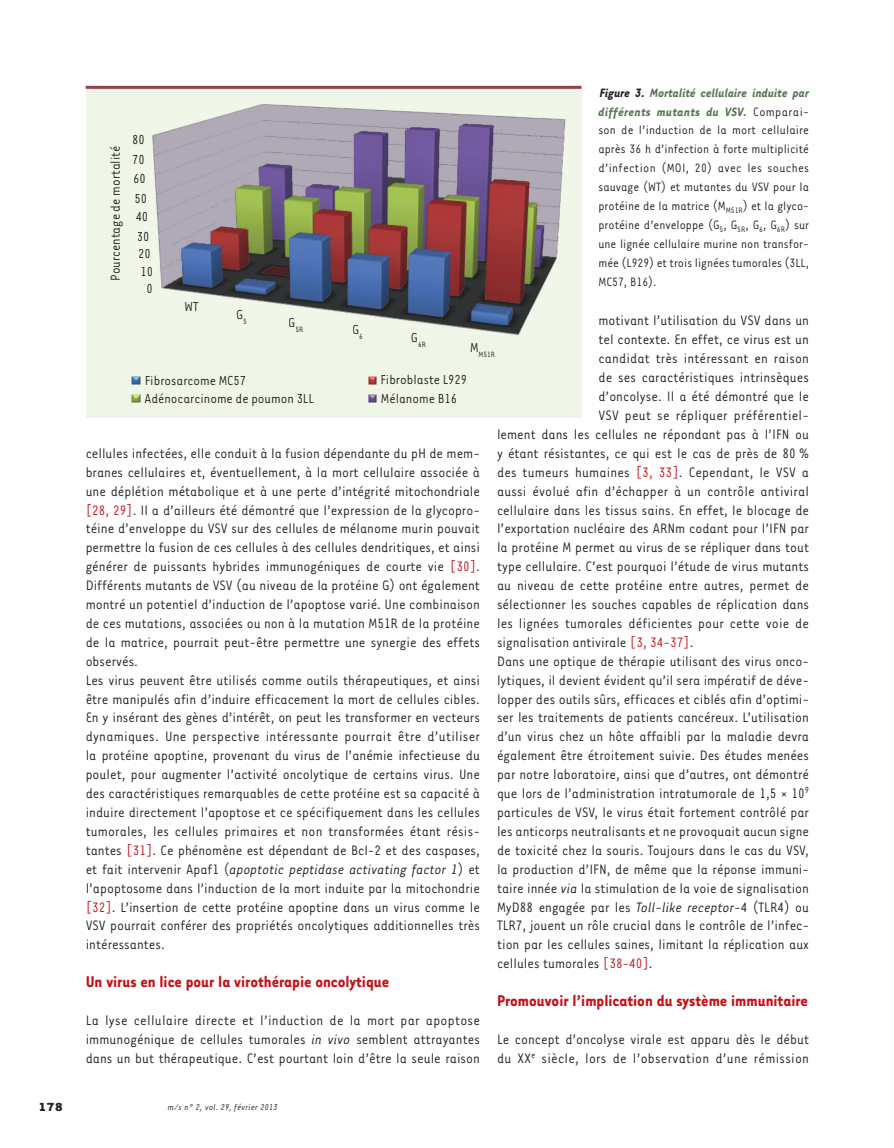
<style>
.page{position:relative;width:894px;height:1148px;background:#fff}
.page>*{position:absolute;margin:0;border:0;box-sizing:border-box;transform-origin:0 0}
.t1{font:700 18px "Tarzana Narrow";color:#c4121a}
.t2{font:15.75px/18.9px "Tarzana Narrow";color:#231f20}
.t3{font:15px/19.2px "Tarzana Narrow";color:#231f20}
.t4{font:13.95px/18.9px "Tarzana Narrow";color:#231f20;text-align:justify}
.t5{font:700 13.5px "Tarzana Wide";color:#231f20}
.t6{font:italic 9.75px "Tarzana Narrow";letter-spacing:.025em;color:#231f20}
.t7{font:8.7px "Tarzana Narrow";color:#231f20}
.s1{font-weight:700;font-style:italic}
.s2{font-weight:700;font-style:italic;color:#5a7755}
.s3{color:#c4121a}
.s4{font-style:italic}
</style>
<div class="page">
<div style="left:86px;top:86px;width:495px;height:331px;background:#eff6e8"></div>
<img style="left:152px;top:104px;width:414px;height:231px">
<svg style="left:185px;top:302px;width:13px;height:9px"></svg>
<svg style="left:237px;top:309px;width:9px;height:15px"></svg>
<svg style="left:289px;top:317px;width:14px;height:15px"></svg>
<svg style="left:353px;top:324px;width:9px;height:11px"></svg>
<svg style="left:131px;top:376px;width:10px;height:9px"></svg>
<svg style="left:368px;top:376px;width:9px;height:9px"></svg>
<svg style="left:131px;top:394px;width:10px;height:9px"></svg>
<svg style="left:368px;top:394px;width:9px;height:9px"></svg>
<hr style="left:86px;top:86px;width:495px;height:3px;background:#913f4b">
<p class="t3" style="left:107px;top:281px;width:136px;rotate:-90deg">Pourcentage de mortalité</p>
<p class="t3" style="left:132px;top:131px;width:15px;text-align:justify">80<br>70<br>60</p>
<p class="t3" style="left:134px;top:190px;width:16px">50<br>40<br>30</p>
<p class="t3" style="left:138px;top:247px;width:16px;line-height:17.2px;text-align:center">20<br>10<br>0</p>
<p class="t4" style="left:598px;top:84px;width:212px"><span class="s1">Figure 3.</span> <span class="s2">Mortalité cellulaire induite par différents mutants du VSV.</span> Comparai&shy;son de l’induction de la mort cellulaire après 36 h d’infection à forte multiplicité d’infection (MOI, 20) avec les souches sauvage (WT) et mutantes du VSV pour la protéine de la matrice (M<sub>M51R</sub>) et la glyco&shy;protéine d’enveloppe (G<sub>5</sub>, G<sub>5R</sub>, G<sub>6</sub>, G<sub>6R</sub>) sur une lignée cellulaire murine non transfor&shy;mée (L929) et trois lignées tumorales (3LL, MC57, B16).</p>
<p class="t3" style="left:184px;top:298px;width:15px">WT</p>
<p class="t3" style="left:236px;top:306px;width:12px">G<sub>5</sub></p>
<p class="t2" style="left:598px;top:313px;width:212px">motivant l’utilisation du VSV dans un</p>
<p class="t2" style="left:598px;top:332px;width:212px">tel contexte. En effet, ce virus est un</p>
<p class="t2" style="left:598px;top:350px;width:212px">candidat très intéressant en raison</p>
<p class="t2" style="left:598px;top:369px;width:212px">de ses caractéristiques intrinsèques</p>
<p class="t2" style="left:598px;top:388px;width:212px">d’oncolyse. Il a été démontré que le</p>
<p class="t2" style="left:598px;top:407px;width:212px">VSV peut se répliquer préférentiel-</p>
<p class="t2" style="left:497px;top:426px;width:313px">lement dans les cellules ne répondant pas à l’IFN ou</p>
<p class="t2" style="left:497px;top:445px;width:313px">y étant résistantes, ce qui est le cas de près de 80 %</p>
<p class="t2" style="left:497px;top:464px;width:313px">des tumeurs humaines <span class="s3">[3, 33]</span>. Cependant, le VSV a</p>
<p class="t2" style="left:497px;top:483px;width:313px">aussi évolué afin d’échapper à un contrôle antiviral</p>
<p class="t2" style="left:497px;top:502px;width:313px">cellulaire dans les tissus sains. En effet, le blocage de</p>
<p class="t2" style="left:497px;top:521px;width:313px">l’exportation nucléaire des ARNm codant pour l’IFN par</p>
<p class="t2" style="left:497px;top:539px;width:313px">la protéine M permet au virus de se répliquer dans tout</p>
<p class="t2" style="left:497px;top:558px;width:313px">type cellulaire. C’est pourquoi l’étude de virus mutants</p>
<p class="t2" style="left:497px;top:577px;width:313px">au niveau de cette protéine entre autres, permet de</p>
<p class="t2" style="left:497px;top:596px;width:313px">sélectionner les souches capables de réplication dans</p>
<p class="t2" style="left:497px;top:615px;width:313px">les lignées tumorales déficientes pour cette voie de</p>
<p class="t2" style="left:497px;top:634px;width:198px">signalisation antivirale <span class="s3">[3, 34-37]</span>.</p>
<p class="t2" style="left:497px;top:653px;width:313px">Dans une optique de thérapie utilisant des virus onco-</p>
<p class="t2" style="left:497px;top:672px;width:313px">lytiques, il devient évident qu’il sera impératif de déve-</p>
<p class="t2" style="left:497px;top:691px;width:313px">lopper des outils sûrs, efficaces et ciblés afin d’optimi-</p>
<p class="t2" style="left:497px;top:710px;width:313px">ser les traitements de patients cancéreux. L’utilisation</p>
<p class="t2" style="left:497px;top:728px;width:313px">d’un virus chez un hôte affaibli par la maladie devra</p>
<p class="t2" style="left:497px;top:747px;width:313px">également être étroitement suivie. Des études menées</p>
<p class="t2" style="left:497px;top:766px;width:313px">par notre laboratoire, ainsi que d’autres, ont démontré</p>
<p class="t2" style="left:497px;top:785px;width:313px">que lors de l’administration intratumorale de 1,5 × 10<sup>9</sup></p>
<p class="t2" style="left:497px;top:804px;width:313px">particules de VSV, le virus était fortement contrôlé par</p>
<p class="t2" style="left:497px;top:823px;width:313px">les anticorps neutralisants et ne provoquait aucun signe</p>
<p class="t2" style="left:497px;top:842px;width:313px">de toxicité chez la souris. Toujours dans le cas du VSV,</p>
<p class="t2" style="left:497px;top:861px;width:313px">la production d’IFN, de même que la réponse immuni-</p>
<p class="t2" style="left:497px;top:880px;width:313px">taire innée <span class="s4">via</span> la stimulation de la voie de signalisation</p>
<p class="t2" style="left:497px;top:899px;width:313px">MyD88 engagée par les <span class="s4">Toll</span>-<span class="s4">like receptor</span>-4 (TLR4) ou</p>
<p class="t2" style="left:497px;top:917px;width:313px">TLR7, jouent un rôle crucial dans le contrôle de l’infec-</p>
<p class="t2" style="left:497px;top:936px;width:313px">tion par les cellules saines, limitant la réplication aux</p>
<p class="t2" style="left:497px;top:955px;width:157px">cellules tumorales <span class="s3">[38-40]</span>.</p>
<p class="t1" style="left:497px;top:994px;width:312px">Promouvoir l’implication du système immunitaire</p>
<p class="t2" style="left:497px;top:1031px;width:313px">Le concept d’oncolyse virale est apparu dès le début du XX<sup>e</sup> siècle, lors de l’observation d’une rémission</p>
<p class="t7" style="left:288px;top:326px;width:16px"><sup>G</sup>5R</p>
<p class="t3" style="left:352px;top:321px;width:12px">G<sub>6</sub></p>
<p class="t3" style="left:411px;top:329px;width:9px">G</p>
<p class="t7" style="left:418px;top:341px;width:9px">6R</p>
<p class="t7" style="left:470px;top:351px;width:26px"><sup>M</sup>M51R</p>
<p class="t3" style="left:144px;top:373px;width:171px;line-height:17.7px">Fibrosarcome MC57<br>Adénocarcinome de poumon 3LL</p>
<p class="t3" style="left:380px;top:371px;width:88px">Fibroblaste L929<br>Mélanome B16</p>
<p class="t2" style="left:86px;top:445px;width:396px">cellules infectées, elle conduit à la fusion dépendante du pH de mem&shy;branes cellulaires et, éventuellement, à la mort cellulaire associée à une déplétion métabolique et à une perte d’intégrité mitochondriale <span class="s3">[28, 29]</span>. Il a d’ailleurs été démontré que l’expression de la glycopro&shy;téine d’enveloppe du VSV sur des cellules de mélanome murin pouvait permettre la fusion de ces cellules à des cellules dendritiques, et ainsi générer de puissants hybrides immunogéniques de courte vie <span class="s3">[30]</span>.<br>Différents mutants de VSV (au niveau de la protéine G) ont également montré un potentiel d’induction de l’apoptose varié. Une combinaison de ces mutations, associées ou non à la mutation M51R de la protéine de la matrice, pourrait peut-être permettre une synergie des effets observés.<br>Les virus peuvent être utilisés comme outils thérapeutiques, et ainsi être manipulés afin d’induire efficacement la mort de cellules cibles.<br>En y insérant des gènes d’intérêt, on peut les transformer en vecteurs dynamiques. Une perspective intéressante pourrait être d’utiliser la protéine apoptine, provenant du virus de l’anémie infectieuse du poulet, pour augmenter l’activité oncolytique de certains virus. Une des caractéristiques remarquables de cette protéine est sa capacité à induire directement l’apoptose et ce spécifiquement dans les cellules tumorales, les cellules primaires et non transformées étant résis&shy;tantes <span class="s3">[31]</span>. Ce phénomène est dépendant de Bcl-2 et des caspases, et fait intervenir Apaf1 (<span class="s4">apoptotic peptidase activating factor 1</span>) et l’apoptosome dans l’induction de la mort induite par la mitochondrie <span class="s3">[32]</span>. L’insertion de cette protéine apoptine dans un virus comme le VSV pourrait conférer des propriétés oncolytiques additionnelles très intéressantes.</p>
<p class="t1" style="left:86px;top:976px;width:305px">Un virus en lice pour la virothérapie oncolytique</p>
<p class="t2" style="left:86px;top:1012px;width:396px;text-align:justify">La lyse cellulaire directe et l’induction de la mort par apoptose immunogénique de cellules tumorales <span class="s4">in vivo</span> semblent attrayantes dans un but thérapeutique. C’est pourtant loin d’être la seule raison</p>
<p class="t5" style="left:38px;top:1102px;width:26px">178</p>
<p class="t6" style="left:168px;top:1104px;width:111px">m/s n° 2, vol. 29, février 2013</p>
</div>
